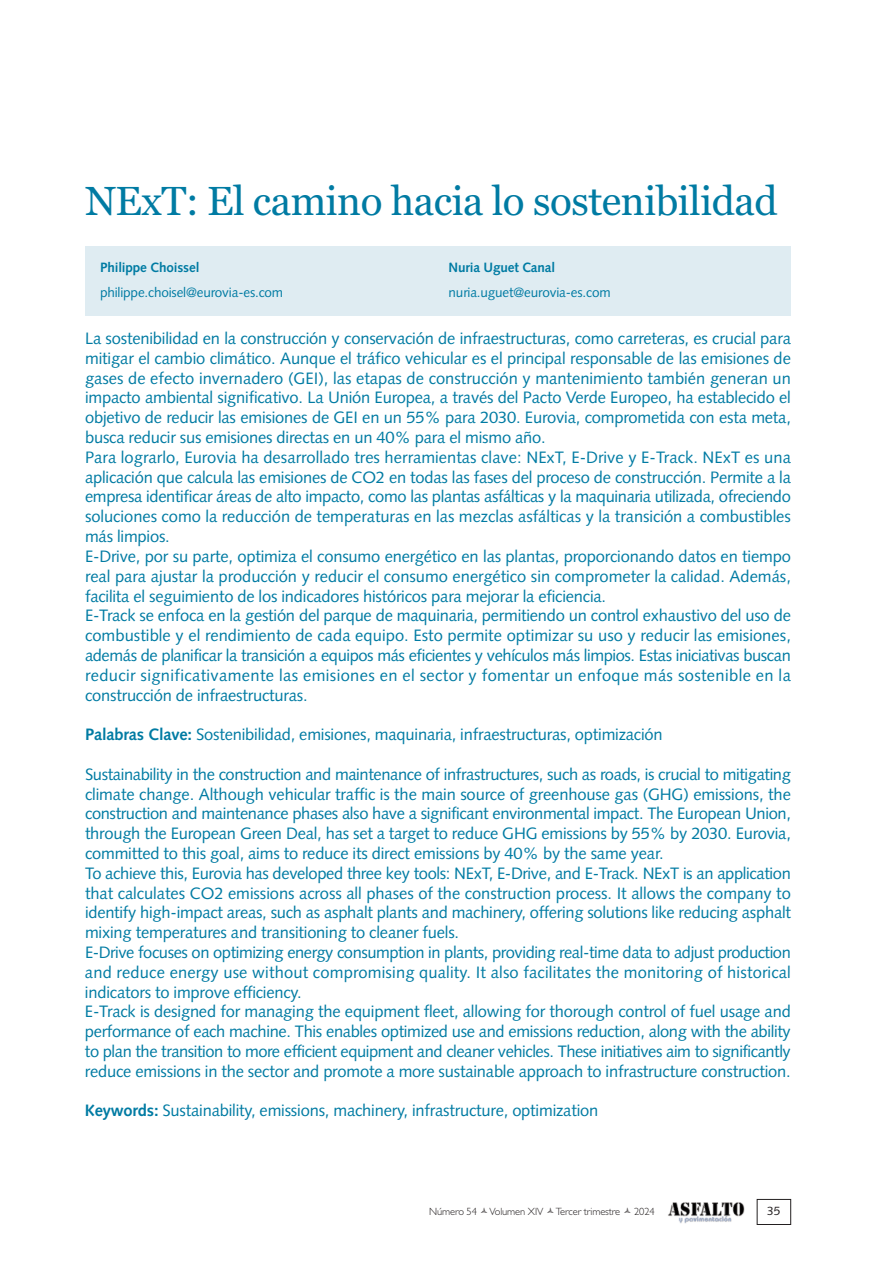
<style>
.page{position:relative;width:893px;height:1263px;background:#fff}
.page>*{position:absolute;margin:0;border:0;box-sizing:border-box;transform-origin:0 0}
.t1{font:40.5px "Georgia";letter-spacing:-.01em;color:#007ba3}
.t2{font:16.5px/19.8px "Syntax LT Std";letter-spacing:-.01em;color:#007ba3}
.t3{font:13.5px "Syntax LT Std";letter-spacing:-.01em;color:#007ba3}
.t4{font:700 13.5px "Syntax LT Std";letter-spacing:-.01em;color:#007ba3}
.t5{font:12px "Syntax LT Std";color:#231f20}
.t6{font:300 10.5px "Gill Sans";letter-spacing:-.01em;color:#231f20}
.s1{font-weight:700}
</style>
<div class="page">
<img style="left:668px;top:1202px;width:77px;height:21px">
<div style="left:757px;top:1199px;width:34px;height:26px;border:1px solid #231f20"></div>
<div style="left:85px;top:247px;width:706px;height:69px;background:#dfecf2"></div>
<h1 class="t1" style="left:85px;top:177px;width:694px">NExT: El camino hacia lo sostenibilidad</h1>
<p class="t4" style="left:100px;top:262px;width:101px">Philippe Choissel</p>
<p class="t3" style="left:100px;top:287px;width:185px">philippe.choisel@eurovia-es.com</p>
<p class="t4" style="left:449px;top:262px;width:108px">Nuria Uguet Canal</p>
<p class="t3" style="left:449px;top:287px;width:164px">nuria.uguet@eurovia-es.com</p>
<p class="t2" style="left:85px;top:330px;width:707px">La sostenibilidad en la construcción y conservación de infraestructuras, como carreteras, es crucial para mitigar el cambio climático. Aunque el tráfico vehicular es el principal responsable de las emisiones de gases de efecto invernadero (GEI), las etapas de construcción y mantenimiento también generan un impacto ambiental significativo. La Unión Europea, a través del Pacto Verde Europeo, ha establecido el objetivo de reducir las emisiones de GEI en un 55% para 2030. Eurovia, comprometida con esta meta, busca reducir sus emisiones directas en un 40% para el mismo año.<br>Para lograrlo, Eurovia ha desarrollado tres herramientas clave: NExT, E-Drive y E-Track. NExT es una aplicación que calcula las emisiones de CO2 en todas las fases del proceso de construcción. Permite a la empresa identificar áreas de alto impacto, como las plantas asfálticas y la maquinaria utilizada, ofreciendo soluciones como la reducción de temperaturas en las mezclas asfálticas y la transición a combustibles más limpios.<br>E-Drive, por su parte, optimiza el consumo energético en las plantas, proporcionando datos en tiempo real para ajustar la producción y reducir el consumo energético sin comprometer la calidad. Además, facilita el seguimiento de los indicadores históricos para mejorar la eficiencia.<br>E-Track se enfoca en la gestión del parque de maquinaria, permitiendo un control exhaustivo del uso de combustible y el rendimiento de cada equipo. Esto permite optimizar su uso y reducir las emisiones, además de planificar la transición a equipos más eficientes y vehículos más limpios. Estas iniciativas buscan reducir significativamente las emisiones en el sector y fomentar un enfoque más sostenible en la construcción de infraestructuras.</p>
<p class="t2" style="left:85px;top:726px;width:579px"><span class="s1">Palabras Clave:</span> Sostenibilidad, emisiones, maquinaria, infraestructuras, optimización</p>
<p class="t2" style="left:85px;top:765px;width:707px">Sustainability in the construction and maintenance of infrastructures, such as roads, is crucial to mitigating climate change. Although vehicular traffic is the main source of greenhouse gas (GHG) emissions, the construction and maintenance phases also have a significant environmental impact. The European Union, through the European Green Deal, has set a target to reduce GHG emissions by 55% by 2030. Eurovia, committed to this goal, aims to reduce its direct emissions by 40% by the same year.<br>To achieve this, Eurovia has developed three key tools: NExT, E-Drive, and E-Track. NExT is an application that calculates CO2 emissions across all phases of the construction process. It allows the company to identify high-impact areas, such as asphalt plants and machinery, offering solutions like reducing asphalt mixing temperatures and transitioning to cleaner fuels.<br>E-Drive focuses on optimizing energy consumption in plants, providing real-time data to adjust production and reduce energy use without compromising quality. It also facilitates the monitoring of historical indicators to improve efficiency.<br>E-Track is designed for managing the equipment fleet, allowing for thorough control of fuel usage and performance of each machine. This enables optimized use and emissions reduction, along with the ability to plan the transition to more efficient equipment and cleaner vehicles. These initiatives aim to significantly reduce emissions in the sector and promote a more sustainable approach to infrastructure construction.</p>
<p class="t2" style="left:85px;top:1102px;width:515px"><span class="s1">Keywords:</span> Sustainability, emissions, machinery, infrastructure, optimization</p>
<p class="t6" style="left:429px;top:1205px;width:193px">Número 54 Volumen XIV Tercer trimestre</p>
<p class="t6" style="left:634px;top:1205px;width:22px">2024</p>
<p class="t5" style="left:767px;top:1206px;width:15px">35</p>
</div>
